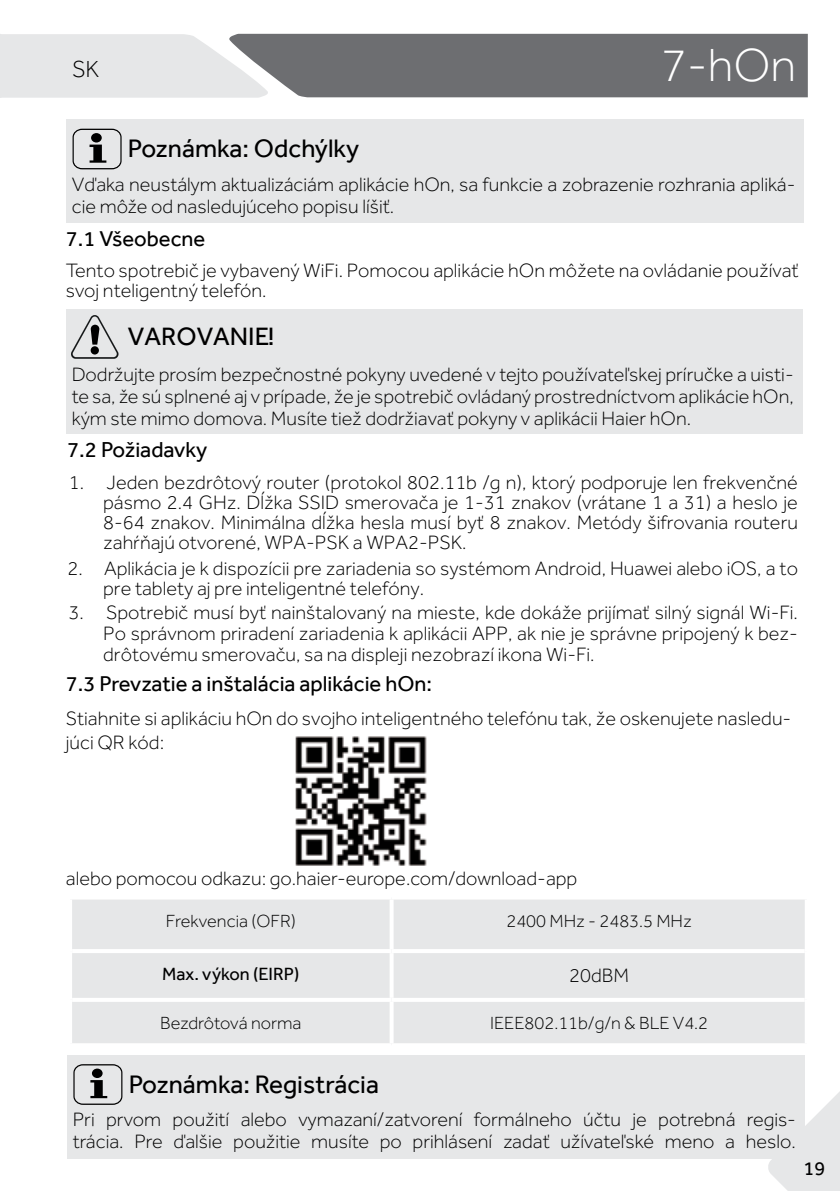
<style>
.page{position:relative;width:840px;height:1191px;background:#fff}
.page>*{position:absolute;margin:0;border:0;box-sizing:border-box;transform-origin:0 0}
.t1{font:300 48px "Effra";color:#fff}
.t2{font:26px "Effra";color:#000}
.t3{font:26px "Effra";color:#000}
.t4{font:300 24px "Effra";color:#000}
.t5{font:22.2px "Effra";color:#000}
.t6{font:22px "Effra";color:#000}
.t7{font:300 20px/20px "Effra";color:#000}
.t8{font:300 20px "Effra";color:#000100}
.t9{font:20px "Effra";color:#000}
.t10{font:300 18.2px "Effra";color:#000}
.t11{font:18.2px "Effra";color:#000}
</style>
<div class="page">
<svg style="left:766px;top:1055px;width:73px;height:136px"></svg>
<svg style="left:0;top:34px;width:807px;height:64px;background:#d1d2d3"></svg>
<div style="left:302px;top:34px;width:493px;height:62px;background:#6d6e71"></div>
<div style="left:66px;top:119px;width:737px;height:104px;background:#e6e7e8"></div>
<svg style="left:72px;top:129px;width:49px;height:40px"></svg>
<div style="left:91px;top:133px;width:11px;height:9px;background:#000;border-radius:50%"></div>
<div style="left:66px;top:310px;width:736px;height:124px;background:#e6e7e8"></div>
<svg style="left:71px;top:315px;width:47px;height:44px"></svg>
<div style="left:91px;top:346px;width:8px;height:8px;background:#000;border-radius:50%"></div>
<div style="left:67px;top:1054px;width:737px;height:104px;background:#e6e7e8"></div>
<svg style="left:73px;top:1064px;width:49px;height:40px"></svg>
<div style="left:92px;top:1068px;width:11px;height:10px;background:#000;border-radius:50%"></div>
<img style="left:295px;top:736px;width:132px;height:130px">
<div style="left:72px;top:899px;width:732px;height:144px;background:#e6e7e8"></div>
<svg style="left:389px;top:899px;width:4px;height:50px"></svg>
<svg style="left:804px;top:900px;width:1px;height:49px"></svg>
<svg style="left:389px;top:953px;width:4px;height:44px"></svg>
<svg style="left:804px;top:953px;width:1px;height:45px"></svg>
<svg style="left:389px;top:1002px;width:4px;height:41px"></svg>
<svg style="left:804px;top:1002px;width:1px;height:41px"></svg>
<hr style="left:72px;top:949px;width:319px;height:4px;background:#fff">
<hr style="left:391px;top:949px;width:413px;height:4px;background:#fff">
<div style="left:72px;top:997px;width:319px;height:5px;background:#fff"></div>
<div style="left:391px;top:997px;width:413px;height:5px;background:#fff"></div>
<p class="t4" style="left:72px;top:55px;width:29px">SK</p>
<h1 class="t1" style="left:660px;top:38px;width:137px">7-hOn</h1>
<h2 class="t2" style="left:128px;top:133px;width:233px">Poznámka: Odchýlky</h2>
<p class="t7" style="left:72px;top:173px;width:724px;line-height:22px">Vďaka neustálym aktualizáciám aplikácie hOn, sa funkcie a zobrazenie rozhrania apliká&shy;cie môže od nasledujúceho popisu líšiť.</p>
<p class="t6" style="left:66px;top:225px;width:141px">7.1 Všeobecne</p>
<p class="t7" style="left:66px;top:260px;width:734px">Tento spotrebič je vybavený WiFi. Pomocou aplikácie hOn môžete na ovládanie používať svoj nteligentný telefón.</p>
<h2 class="t3" style="left:128px;top:321px;width:148px">VAROVANIE!</h2>
<p class="t7" style="left:72px;top:363px;width:723px;line-height:22px;text-align:justify">Dodržujte prosím bezpečnostné pokyny uvedené v tejto používateľskej príručke a uisti&shy;te sa, že sú splnené aj v prípade, že je spotrebič ovládaný prostredníctvom aplikácie hOn, kým ste mimo domova. Musíte tiež dodržiavať pokyny v aplikácii Haier hOn.</p>
<p class="t5" style="left:67px;top:437px;width:142px">7.2 Požiadavky</p>
<p class="t7" style="left:103px;top:472px;width:696px;text-align:justify;text-indent:-34px">1. Jeden bezdrôtový router (protokol 802.11b /g n), ktorý podporuje len frekvenčné pásmo 2.4 GHz. Dĺžka SSID smerovača je 1-31 znakov (vrátane 1 a 31) a heslo je 8-64 znakov. Minimálna dĺžka hesla musí byť 8 znakov. Metódy šifrovania routeru zahŕňajú otvorené, WPA-PSK a WPA2-PSK.</p>
<p class="t7" style="left:103px;top:558px;width:696px;text-indent:-36px">2. Aplikácia je k dispozícii pre zariadenia so systémom Android, Huawei alebo iOS, a to pre tablety aj pre inteligentné telefóny.</p>
<p class="t7" style="left:103px;top:601px;width:696px;line-height:21px;text-align:justify;text-indent:-35px">3. Spotrebič musí byť nainštalovaný na mieste, kde dokáže prijímať silný signál Wi-Fi.<br>Po správnom priradení zariadenia k aplikácii APP, ak nie je správne pripojený k bez&shy;drôtovému smerovaču, sa na displeji nezobrazí ikona Wi-Fi.</p>
<p class="t6" style="left:66px;top:671px;width:367px">7.3 Prevzatie a inštalácia aplikácie hOn:</p>
<p class="t7" style="left:66px;top:706px;width:726px;line-height:24px">Stiahnite si aplikáciu hOn do svojho inteligentného telefónu tak, že oskenujete nasledu&shy;júci QR kód:</p>
<p class="t8" style="left:13px;top:708px;width:312px">Download the hOn App on your device</p>
<p class="t7" style="left:66px;top:868px;width:513px">alebo pomocou odkazu: go.haier-europe.com/download-app</p>
<p class="t8" style="left:121px;top:868px;width:301px">go.haier-europe.com/download-app</p>
<p class="t10" style="left:166px;top:910px;width:132px">Frekvencia (OFR)</p>
<p class="t10" style="left:506px;top:910px;width:187px">2400 MHz - 2483.5 MHz</p>
<p class="t11" style="left:162px;top:963px;width:139px">Max. výkon (EIRP)</p>
<p class="t7" style="left:569px;top:965px;width:61px">20dBM</p>
<p class="t10" style="left:160px;top:1012px;width:143px">Bezdrôtová norma</p>
<p class="t10" style="left:490px;top:1013px;width:219px">IEEE802.11b/g/n &amp; BLE V4.2</p>
<h2 class="t2" style="left:129px;top:1068px;width:252px">Poznámka: Registrácia</h2>
<p class="t7" style="left:73px;top:1108px;width:724px;line-height:22px">Pri prvom použití alebo vymazaní/zatvorení formálneho účtu je potrebná regis&shy;trácia. Pre ďalšie použitie musíte po prihlásení zadať užívateľské meno a heslo.</p>
<p class="t9" style="left:803px;top:1156px;width:23px">19</p>
</div>
